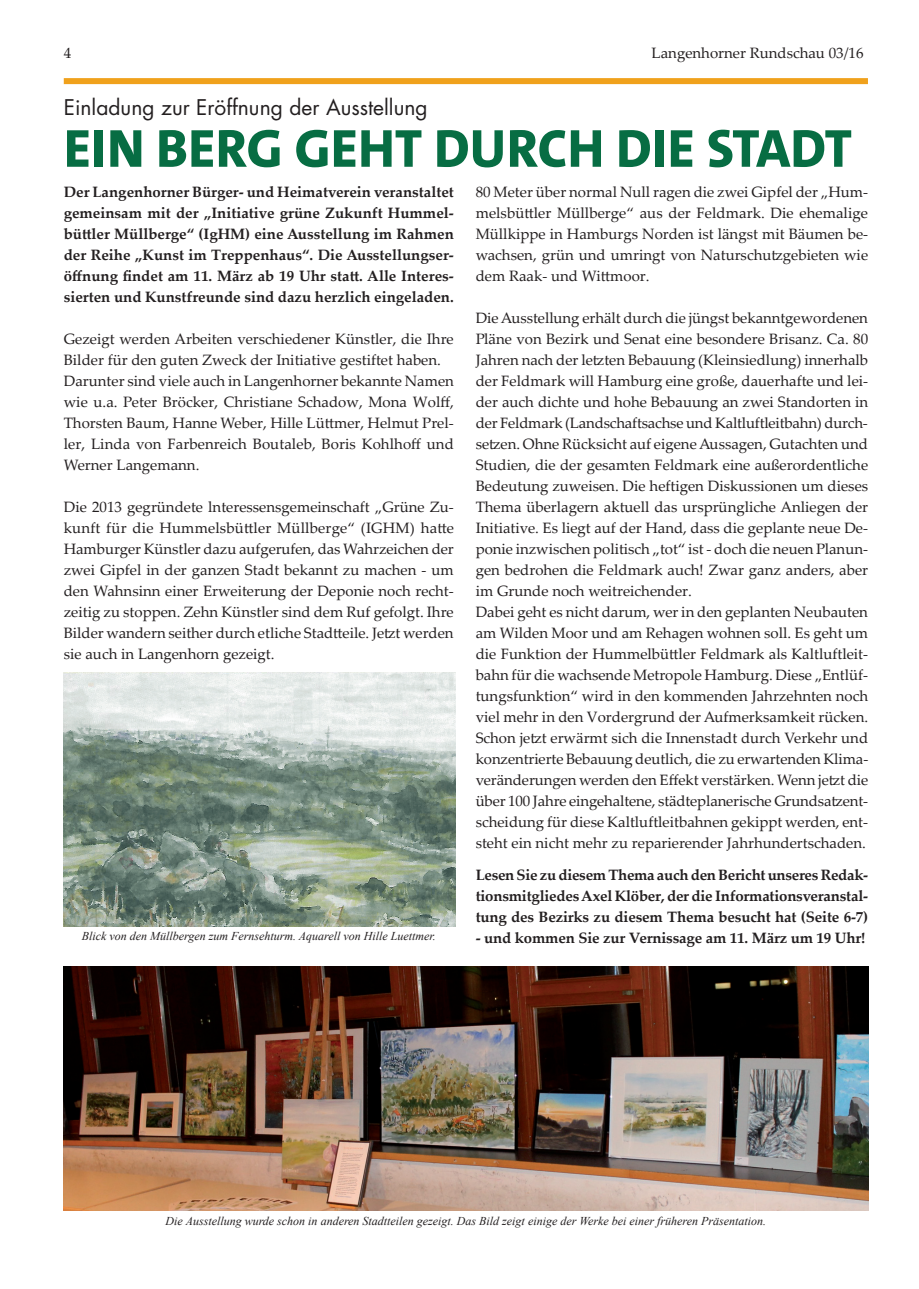
<style>
.page{position:relative;width:919px;height:1289px;background:#fff}
.page>*{position:absolute;margin:0;border:0;box-sizing:border-box;transform-origin:0 0}
.t1{font:800 54px "SPD The Sans";color:#076d43}
.t2{font:21px "Futura";color:#231f20}
.t3{font:15px/21px "Palatino Linotype";color:#231f20}
.t4{font:700 15px/21px "Palatino Linotype";letter-spacing:-.01em;color:#231f20;text-align:justify}
.t5{font:italic 12px "Times New Roman";color:#231f20}
</style>
<div class="page">
<div style="left:64px;top:78px;width:803px;height:6px;background:#f0a11c"></div>
<img style="left:64px;top:966px;width:804px;height:244px">
<img style="left:64px;top:672px;width:391px;height:254px">
<p class="t3" style="left:64px;top:42px;width:9px">4</p>
<p class="t3" style="left:651px;top:42px;width:213px">Langenhorner Rundschau 03/16</p>
<h2 class="t2" style="left:64px;top:94px;width:365px">Einladung zur Eröffnung der Ausstellung</h2>
<h1 class="t1" style="left:64px;top:114px;width:789px">EIN BERG GEHT DURCH DIE STADT</h1>
<p class="t4" style="left:64px;top:181px;width:391px">Der Langenhorner Bürger- und Heimatverein veranstaltet gemeinsam mit der „Initiative grüne Zukunft Hummel&shy;büttler Müllberge“ (IgHM) eine Ausstellung im Rahmen der Reihe „Kunst im Treppenhaus“. Die Ausstellungser&shy;öffnung findet am 11. März ab 19 Uhr statt. Alle Interes&shy;sierten und Kunstfreunde sind dazu herzlich eingeladen.</p>
<p class="t3" style="left:64px;top:327px;width:391px">Gezeigt werden Arbeiten verschiedener Künstler, die Ihre Bilder für den guten Zweck der Initiative gestiftet haben.<br>Darunter sind viele auch in Langenhorner bekannte Namen wie u.a. Peter Bröcker, Christiane Schadow, Mona Wolff, Thorsten Baum, Hanne Weber, Hille Lüttmer, Helmut Prel&shy;ler, Linda von Farbenreich Boutaleb, Boris Kohlhoff und Werner Langemann.</p>
<p class="t3" style="left:64px;top:495px;width:391px;text-align:justify">Die 2013 gegründete lnteressensgemeinschaft „Grüne Zu&shy;kunft für die Hummelsbüttler Müllberge“ (IGHM) hatte Hamburger Künstler dazu aufgerufen, das Wahrzeichen der zwei Gipfel in der ganzen Stadt bekannt zu machen - um den Wahnsinn einer Erweiterung der Deponie noch recht&shy;zeitig zu stoppen. Zehn Künstler sind dem Ruf gefolgt. Ihre Bilder wandern seither durch etliche Stadtteile. Jetzt werden sie auch in Langenhorn gezeigt.</p>
<p class="t3" style="left:475px;top:180px;width:394px;text-align:justify">80 Meter über normal Null ragen die zwei Gipfel der „Hum&shy;melsbüttler Müllberge“ aus der Feldmark. Die ehemalige Müllkippe in Hamburgs Norden ist längst mit Bäumen be&shy;wachsen, grün und umringt von Naturschutzgebieten wie dem Raak- und Wittmoor.</p>
<p class="t3" style="left:475px;top:306px;width:394px">Die Ausstellung erhält durch die jüngst bekanntgewordenen Pläne von Bezirk und Senat eine besondere Brisanz. Ca. 80<br>Jahren nach der letzten Bebauung (Kleinsiedlung) innerhalb der Feldmark will Hamburg eine große, dauerhafte und lei&shy;der auch dichte und hohe Bebauung an zwei Standorten in der Feldmark (Landschaftsachse und Kaltluftleitbahn) durch&shy;setzen. Ohne Rücksicht auf eigene Aussagen, Gutachten und Studien, die der gesamten Feldmark eine außerordentliche Bedeutung zuweisen. Die heftigen Diskussionen um dieses Thema überlagern aktuell das ursprüngliche Anliegen der Initiative. Es liegt auf der Hand, dass die geplante neue De&shy;ponie inzwischen politisch „tot“ ist - doch die neuen Planun&shy;gen bedrohen die Feldmark auch! Zwar ganz anders, aber im Grunde noch weitreichender.<br>Dabei geht es nicht darum, wer in den geplanten Neubauten am Wilden Moor und am Rehagen wohnen soll. Es geht um die Funktion der Hummelbüttler Feldmark als Kaltluftleit&shy;bahn für die wachsende Metropole Hamburg. Diese „Entlüf&shy;tungsfunktion“ wird in den kommenden Jahrzehnten noch viel mehr in den Vordergrund der Aufmerksamkeit rücken.<br>Schon jetzt erwärmt sich die Innenstadt durch Verkehr und konzentrierte Bebauung deutlich, die zu erwartenden Klima&shy;veränderungen werden den Effekt verstärken. Wenn jetzt die über 100 Jahre eingehaltene, städteplanerische Grundsatzent&shy;scheidung für diese Kaltluftleitbahnen gekippt werden, ent&shy;steht ein nicht mehr zu reparierender Jahrhundertschaden.</p>
<p class="t4" style="left:475px;top:863px;width:394px">Lesen Sie zu diesem Thema auch den Bericht unseres Redak&shy;tionsmitgliedes Axel Klöber, der die Informationsveranstal&shy;tung des Bezirks zu diesem Thema besucht hat (Seite 6-7)</p>
<p class="t5" style="left:82px;top:927px;width:355px">Blick von den Müllbergen zum Fernsehturm. Aquarell von Hille Luettmer.</p>
<p class="t4" style="left:475px;top:926px;width:391px">- und kommen Sie zur Vernissage am 11. März um 19 Uhr!</p>
<p class="t5" style="left:165px;top:1212px;width:602px">Die Ausstellung wurde schon in anderen Stadtteilen gezeigt. Das Bild zeigt einige der Werke bei einer früheren Präsentation.</p>
</div>
